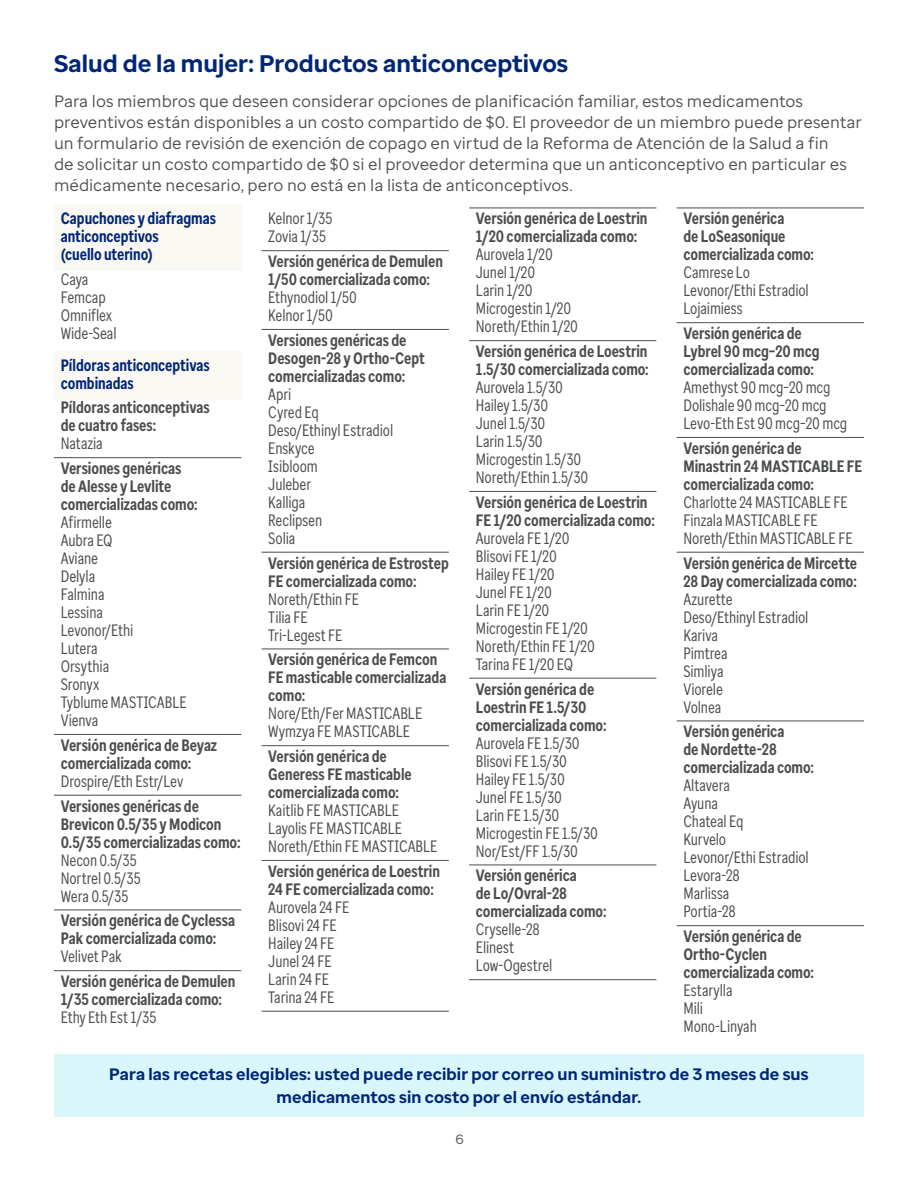
<style>
.page{position:relative;width:918px;height:1188px;background:#fff}
.page>*{position:absolute;margin:0;border:0;box-sizing:border-box;transform-origin:0 0}
.t1{font:700 24px "Enterprise Sans";color:#002677}
.t2{font:16.5px/18px "Enterprise Sans Cond";letter-spacing:-.01em;color:#4b4d4f;scale:.95 1}
.t3{font:700 16.5px/18px "Enterprise Sans Cond";letter-spacing:-.005em;color:#4b4d4f;scale:.95 1}
.t4{font:16.5px/21px "Enterprise Sans";color:#4b4d4f}
.t5{font:700 16.5px/22.5px "Enterprise Sans";letter-spacing:.005em;color:#002677;text-align:center}
.t6{font:700 16.5px/18px "Enterprise Sans Cond";letter-spacing:-.005em;color:#002677;scale:.95 1}
.t7{font:13.5px "Enterprise Sans";color:#4b4d4f}
</style>
<div class="page">
<div style="left:54px;top:205px;width:187px;height:66px;background:#faf8f2"></div>
<div style="left:54px;top:351px;width:187px;height:48px;background:#faf8f2"></div>
<hr style="left:54px;top:457px;width:187px;height:1px;background:#4b4d4f">
<hr style="left:54px;top:734px;width:187px;height:1px;background:#4b4d4f">
<hr style="left:54px;top:795px;width:187px;height:1px;background:#4b4d4f">
<hr style="left:54px;top:910px;width:187px;height:1px;background:#4b4d4f">
<hr style="left:54px;top:970px;width:187px;height:1px;background:#4b4d4f">
<hr style="left:262px;top:250px;width:187px;height:1px;background:#4b4d4f">
<hr style="left:262px;top:329px;width:187px;height:1px;background:#4b4d4f">
<hr style="left:262px;top:552px;width:187px;height:1px;background:#4b4d4f">
<hr style="left:262px;top:649px;width:187px;height:1px;background:#4b4d4f">
<hr style="left:262px;top:745px;width:187px;height:1px;background:#4b4d4f">
<hr style="left:262px;top:860px;width:187px;height:1px;background:#4b4d4f">
<hr style="left:262px;top:1011px;width:187px;height:1px;background:#4b4d4f">
<hr style="left:469px;top:208px;width:187px;height:1px;background:#4b4d4f">
<hr style="left:469px;top:340px;width:187px;height:1px;background:#4b4d4f">
<hr style="left:469px;top:491px;width:187px;height:1px;background:#4b4d4f">
<hr style="left:469px;top:678px;width:187px;height:1px;background:#4b4d4f">
<hr style="left:469px;top:865px;width:187px;height:1px;background:#4b4d4f">
<hr style="left:469px;top:979px;width:187px;height:1px;background:#4b4d4f">
<hr style="left:677px;top:208px;width:187px;height:1px;background:#4b4d4f">
<hr style="left:677px;top:322px;width:187px;height:1px;background:#4b4d4f">
<hr style="left:677px;top:437px;width:187px;height:1px;background:#4b4d4f">
<hr style="left:677px;top:552px;width:187px;height:1px;background:#4b4d4f">
<hr style="left:677px;top:721px;width:187px;height:1px;background:#4b4d4f">
<hr style="left:677px;top:925px;width:187px;height:1px;background:#4b4d4f">
<div style="left:54px;top:1054px;width:810px;height:62px;background:#d9f6fa"></div>
<h1 class="t1" style="left:54px;top:48px;width:516px">Salud de la mujer: Productos anticonceptivos</h1>
<p class="t4" style="left:54px;top:90px;width:809px">Para los miembros que deseen considerar opciones de planificación familiar, estos medicamentos preventivos están disponibles a un costo compartido de $0. El proveedor de un miembro puede presentar un formulario de revisión de exención de copago en virtud de la Reforma de Atención de la Salud a fin<br>de solicitar un costo compartido de $0 si el proveedor determina que un anticonceptivo en particular es médicamente necesario, pero no está en la lista de anticonceptivos.</p>
<p class="t6" style="left:61px;top:210px;width:165px">Capuchones y diafragmas anticonceptivos<br>(cuello uterino)</p>
<p class="t2" style="left:61px;top:270px;width:60px">Caya<br>Femcap<br>Omniflex<br>Wide-Seal</p>
<p class="t6" style="left:61px;top:356px;width:159px">Píldoras anticonceptivas combinadas</p>
<p class="t3" style="left:61px;top:399px;width:159px">Píldoras anticonceptivas de cuatro fases:</p>
<p class="t2" style="left:61px;top:434px;width:46px">Natazia</p>
<p class="t3" style="left:61px;top:459px;width:146px">Versiones genéricas de Alesse y Levlite comercializadas como:</p>
<p class="t2" style="left:61px;top:513px;width:134px">Afirmelle<br>Aubra EQ<br>Aviane<br>Delyla<br>Falmina<br>Lessina<br>Levonor/Ethi<br>Lutera<br>Orsythia<br>Sronyx<br>Tyblume MASTICABLE<br>Vienva</p>
<p class="t3" style="left:61px;top:736px;width:166px">Versión genérica de Beyaz comercializada como:</p>
<p class="t2" style="left:61px;top:772px;width:131px">Drospire/Eth Estr/Lev</p>
<p class="t3" style="left:61px;top:797px;width:191px">Versiones genéricas de<br>Brevicon 0.5/35 y Modicon<br>0.5/35 comercializadas como:</p>
<p class="t2" style="left:61px;top:851px;width:86px">Necon 0.5/35<br>Nortrel 0.5/35<br>Wera 0.5/35</p>
<p class="t3" style="left:61px;top:912px;width:185px">Versión genérica de Cyclessa<br>Pak comercializada como:</p>
<p class="t2" style="left:61px;top:947px;width:66px">Velivet Pak</p>
<p class="t3" style="left:61px;top:972px;width:185px">Versión genérica de Demulen<br>1/35 comercializada como:</p>
<p class="t2" style="left:61px;top:1008px;width:102px">Ethy Eth Est 1/35</p>
<p class="t3" style="left:683px;top:210px;width:139px">Versión genérica<br>de LoSeasonique comercializada como:</p>
<p class="t2" style="left:683px;top:263px;width:133px">Camrese Lo<br>Levonor/Ethi Estradiol<br>Lojaimiess</p>
<p class="t3" style="left:683px;top:324px;width:145px">Versión genérica de<br>Lybrel 90 mcg–20 mcg comercializada como:</p>
<p class="t2" style="left:683px;top:378px;width:174px">Amethyst 90 mcg–20 mcg<br>Dolishale 90 mcg–20 mcg<br>Levo-Eth Est 90 mcg–20 mcg</p>
<p class="t3" style="left:683px;top:439px;width:190px">Versión genérica de<br>Minastrin 24 MASTICABLE FE comercializada como:</p>
<p class="t2" style="left:683px;top:493px;width:180px">Charlotte 24 MASTICABLE FE<br>Finzala MASTICABLE FE<br>Noreth/Ethin MASTICABLE FE</p>
<p class="t3" style="left:683px;top:554px;width:184px">Versión genérica de Mircette<br>28 Day comercializada como:</p>
<p class="t2" style="left:683px;top:590px;width:133px">Azurette<br>Deso/Ethinyl Estradiol<br>Kariva<br>Pimtrea<br>Simliya<br>Viorele<br>Volnea</p>
<p class="t3" style="left:683px;top:723px;width:139px">Versión genérica<br>de Nordette-28 comercializada como:</p>
<p class="t2" style="left:683px;top:776px;width:133px">Altavera<br>Ayuna<br>Chateal Eq<br>Kurvelo<br>Levonor/Ethi Estradiol<br>Levora-28<br>Marlissa<br>Portia-28</p>
<p class="t3" style="left:683px;top:927px;width:139px">Versión genérica de<br>Ortho-Cyclen comercializada como:</p>
<p class="t2" style="left:683px;top:981px;width:79px">Estarylla<br>Mili<br>Mono-Linyah</p>
<p class="t5" style="left:109px;top:1063px;width:701px">Para las recetas elegibles: usted puede recibir por correo un suministro de 3 meses de sus medicamentos sin costo por el envío estándar.</p>
<p class="t3" style="left:476px;top:210px;width:182px">Versión genérica de Loestrin<br>1/20 comercializada como:</p>
<p class="t2" style="left:476px;top:245px;width:109px">Aurovela 1/20<br>Junel 1/20<br>Larin 1/20<br>Microgestin 1/20<br>Noreth/Ethin 1/20</p>
<p class="t3" style="left:476px;top:342px;width:183px">Versión genérica de Loestrin<br>1.5/30 comercializada como:</p>
<p class="t2" style="left:476px;top:378px;width:120px">Aurovela 1.5/30<br>Hailey 1.5/30<br>Junel 1.5/30<br>Larin 1.5/30<br>Microgestin 1.5/30<br>Noreth/Ethin 1.5/30</p>
<p class="t3" style="left:476px;top:493px;width:190px">Versión genérica de Loestrin<br>FE 1/20 comercializada como:</p>
<p class="t2" style="left:476px;top:529px;width:127px">Aurovela FE 1/20<br>Blisovi FE 1/20<br>Hailey FE 1/20<br>Junel FE 1/20<br>Larin FE 1/20<br>Microgestin FE 1/20<br>Noreth/Ethin FE 1/20<br>Tarina FE 1/20 EQ</p>
<p class="t3" style="left:476px;top:680px;width:139px">Versión genérica de<br>Loestrin FE 1.5/30 comercializada como:</p>
<p class="t2" style="left:476px;top:734px;width:130px">Aurovela FE 1.5/30<br>Blisovi FE 1.5/30<br>Hailey FE 1.5/30<br>Junel FE 1.5/30<br>Larin FE 1.5/30<br>Microgestin FE 1.5/30<br>Nor/Est/FF 1.5/30</p>
<p class="t3" style="left:476px;top:867px;width:139px">Versión genérica<br>de Lo/Ovral-28 comercializada como:</p>
<p class="t2" style="left:476px;top:920px;width:82px">Cryselle-28<br>Elinest<br>Low-Ogestrel</p>
<p class="t2" style="left:268px;top:209px;width:69px">Kelnor 1/35<br>Zovia 1/35</p>
<p class="t3" style="left:268px;top:252px;width:185px">Versión genérica de Demulen<br>1/50 comercializada como:</p>
<p class="t2" style="left:268px;top:288px;width:95px">Ethynodiol 1/50<br>Kelnor 1/50</p>
<p class="t3" style="left:268px;top:331px;width:167px">Versiones genéricas de<br>Desogen-28 y Ortho-Cept comercializadas como:</p>
<p class="t2" style="left:268px;top:385px;width:133px">Apri<br>Cyred Eq<br>Deso/Ethinyl Estradiol<br>Enskyce<br>Isibloom<br>Juleber<br>Kalliga<br>Reclipsen<br>Solia</p>
<p class="t3" style="left:268px;top:554px;width:192px">Versión genérica de Estrostep<br>FE comercializada como:</p>
<p class="t2" style="left:268px;top:590px;width:97px">Noreth/Ethin FE<br>Tilia FE<br>Tri-Legest FE</p>
<p class="t3" style="left:268px;top:651px;width:189px">Versión genérica de Femcon<br>FE masticable comercializada como:</p>
<p class="t2" style="left:268px;top:704px;width:164px">Nore/Eth/Fer MASTICABLE<br>Wymzya FE MASTICABLE</p>
<p class="t3" style="left:268px;top:747px;width:153px">Versión genérica de<br>Generess FE masticable comercializada como:</p>
<p class="t2" style="left:268px;top:801px;width:180px">Kaitlib FE MASTICABLE<br>Layolis FE MASTICABLE<br>Noreth/Ethin FE MASTICABLE</p>
<p class="t3" style="left:268px;top:862px;width:182px">Versión genérica de Loestrin<br>24 FE comercializada como:</p>
<p class="t2" style="left:268px;top:898px;width:87px">Aurovela 24 FE<br>Blisovi 24 FE<br>Hailey 24 FE<br>Junel 24 FE<br>Larin 24 FE<br>Tarina 24 FE</p>
<p class="t7" style="left:455px;top:1131px;width:10px">6</p>
</div>
